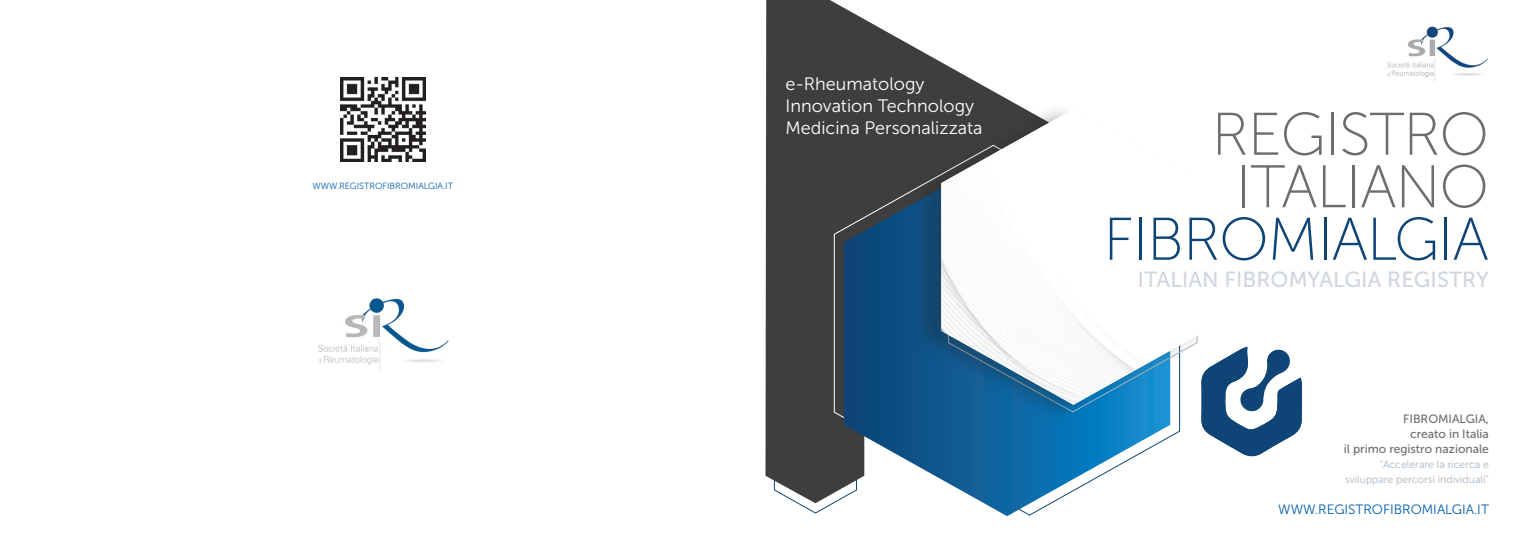
<style>
.page{position:relative;width:1531px;height:536px;background:#fff}
.page>*{position:absolute;margin:0;border:0;box-sizing:border-box;transform-origin:0 0}
.t1{font:60px/52.5px "Museo Sans 100";letter-spacing:-.02em;color:#6c6d70;text-align:center}
.t2{font:60px "Museo Sans 100";letter-spacing:-.02em;color:#0f4576}
.t3{font:21.9px "Museo Sans 500";letter-spacing:.005em;color:#cfd6dd}
.t4{font:18px/21.6px "Museo Sans 300";color:#fff}
.t5{font:13.5px "Museo Sans 300";color:#015dad}
.t6{font:12px/15px "Museo Sans 500";color:#6c6d70;text-align:right}
.t7{font:10.5px/15px "Museo Sans 300";color:#a7b6c2;text-align:right}
.t8{font:9px "Museo Sans 300";color:#015dad}
</style>
<div class="page">
<svg style="left:797px;top:503px;width:37px;height:11px"></svg>
<img style="left:1387px;top:26px;width:101px;height:56px">
<img style="left:340px;top:77px;width:85px;height:85px">
<svg style="left:765px;top:0;width:247px;height:503px;fill:#3e3e3f"></svg>
<img style="left:318px;top:298px;width:131px;height:73px">
<svg style="left:834px;top:145px;width:77px;height:357px;background:#4b4b4c"></svg>
<svg style="left:844px;top:151px;width:326px;height:365px"></svg>
<div style="left:918px;top:128px;width:277px;height:302px;background:#231f20;opacity:.29"></div>
<div style="left:911px;top:102px;width:292px;height:321px;background:#231f20;opacity:.29"></div>
<img style="left:941px;top:109px;width:262px;height:296px">
<svg style="left:1201px;top:347px;width:101px;height:110px"></svg>
<p class="t8" style="left:312px;top:181px;width:142px">www.registrofibromialgia.it</p>
<p class="t4" style="left:785px;top:73px;width:199px">e-Rheumatology<br>I nnovation Technology<br>Medicina Personalizzata</p>
<h1 class="t1" style="left:1211px;top:109px;width:279px">REGISTRO<br>ITALIANO</h1>
<h1 class="t2" style="left:1103px;top:207px;width:387px">FIBROMIALGIA</h1>
<p class="t3" style="left:1138px;top:267px;width:352px">ITALIAN FIBROMYALGIA REGISTRY</p>
<p class="t6" style="left:1344px;top:411px;width:147px">FIBROMIALGIA,<br>creato in Italia<br>il primo registro nazionale</p>
<p class="t7" style="left:1345px;top:456px;width:145px">“Accelerare la ricerca e sviluppare percorsi individuali”</p>
<p class="t5" style="left:1278px;top:502px;width:212px">www.registrofibromialgia.it</p>
</div>
